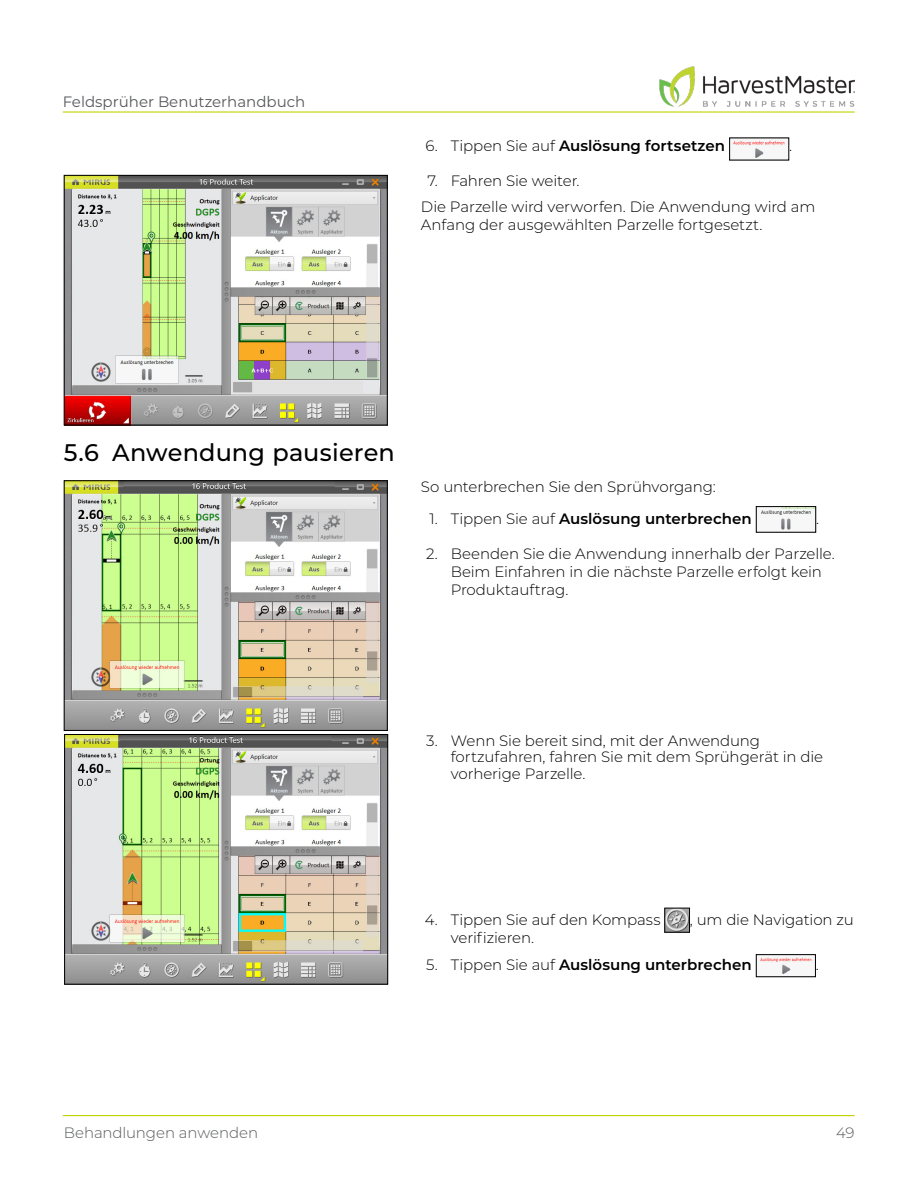
<style>
.page{position:relative;width:918px;height:1188px;background:#fff}
.page>*{position:absolute;margin:0;border:0;box-sizing:border-box;transform-origin:0 0}
.t1{font:500 24px "Montserrat";letter-spacing:.005em;color:#000}
.t2{font:300 15px/18px "Montserrat";letter-spacing:-.005em;color:#000}
.t3{font:600 15px "Montserrat";color:#000}
.t4{font:15px "Montserrat";color:#58595b}
.t5{font:300 15px "Montserrat";letter-spacing:-.005em;color:#58595b}
.s1{font-weight:300}
</style>
<div class="page">
<hr style="left:63px;top:111px;width:792px;height:2px;background:#c0d400">
<hr style="left:63px;top:1115px;width:792px;height:1px;background:#c0d400">
<img style="left:656px;top:66px;width:199px;height:47px">
<img style="left:732px;top:140px;width:54px;height:18px">
<img style="left:760px;top:508px;width:54px;height:22px">
<div style="left:756px;top:506px;width:60px;height:27px;border:1px solid #000"></div>
<img style="left:666px;top:910px;width:22px;height:21px">
<div style="left:664px;top:908px;width:26px;height:25px;border:1px solid #000"></div>
<img style="left:760px;top:957px;width:54px;height:18px">
<div style="left:756px;top:954px;width:60px;height:23px;border:1px solid #000"></div>
<img style="left:66px;top:177px;width:320px;height:246px">
<div style="left:64px;top:175px;width:324px;height:250px;border:1px solid #000"></div>
<img style="left:66px;top:482px;width:320px;height:247px">
<div style="left:64px;top:480px;width:324px;height:251px;border:1px solid #000"></div>
<img style="left:66px;top:736px;width:320px;height:247px">
<div style="left:64px;top:734px;width:324px;height:251px;border:1px solid #000"></div>
<p class="t4" style="left:63px;top:91px;width:244px">Feldsprüher Benutzerhandbuch</p>
<p class="t3" style="left:425px;top:135px;width:301px"><span class="s1">6. Tippen Sie auf</span> Auslösung fortsetzen</p>
<p class="t2" style="left:789px;top:136px;width:4px">.</p>
<p class="t2" style="left:421px;top:166px;width:396px;line-height:26.5px;text-indent:7px">7. Fahren Sie weiter.<br>Die Parzelle wird verworfen. Die Anwendung wird am</p>
<p class="t2" style="left:421px;top:215px;width:343px">Anfang der ausgewählten Parzelle fortgesetzt.</p>
<h1 class="t1" style="left:64px;top:436px;width:333px">5.6 Anwendung pausieren</h1>
<p class="t2" style="left:421px;top:477px;width:296px">So unterbrechen Sie den Sprühvorgang:</p>
<p class="t3" style="left:430px;top:508px;width:324px"><span class="s1">1. Tippen Sie auf</span> Auslösung unterbrechen</p>
<p class="t2" style="left:816px;top:509px;width:4px">.</p>
<p class="t2" style="left:451px;top:544px;width:386px;text-indent:-24px">2. Beenden Sie die Anwendung innerhalb der Parzelle.<br>Beim Einfahren in die nächste Parzelle erfolgt kein<br>Produktauftrag.</p>
<p class="t2" style="left:451px;top:732px;width:374px;line-height:16.5px;text-indent:-24px">3. Wenn Sie bereit sind, mit der Anwendung fortzufahren, fahren Sie mit dem Sprühgerät in die vorherige Parzelle.</p>
<p class="t2" style="left:425px;top:910px;width:237px">4. Tippen Sie auf den Kompass</p>
<p class="t2" style="left:690px;top:910px;width:166px">, um die Navigation zu</p>
<p class="t2" style="left:451px;top:928px;width:85px">verifizieren.</p>
<p class="t3" style="left:426px;top:954px;width:327px"><span class="s1">5. Tippen Sie auf</span> Auslösung unterbrechen</p>
<p class="t2" style="left:816px;top:955px;width:4px">.</p>
<p class="t5" style="left:64px;top:1123px;width:196px">Behandlungen anwenden</p>
<p class="t5" style="left:836px;top:1123px;width:20px">49</p>
</div>
